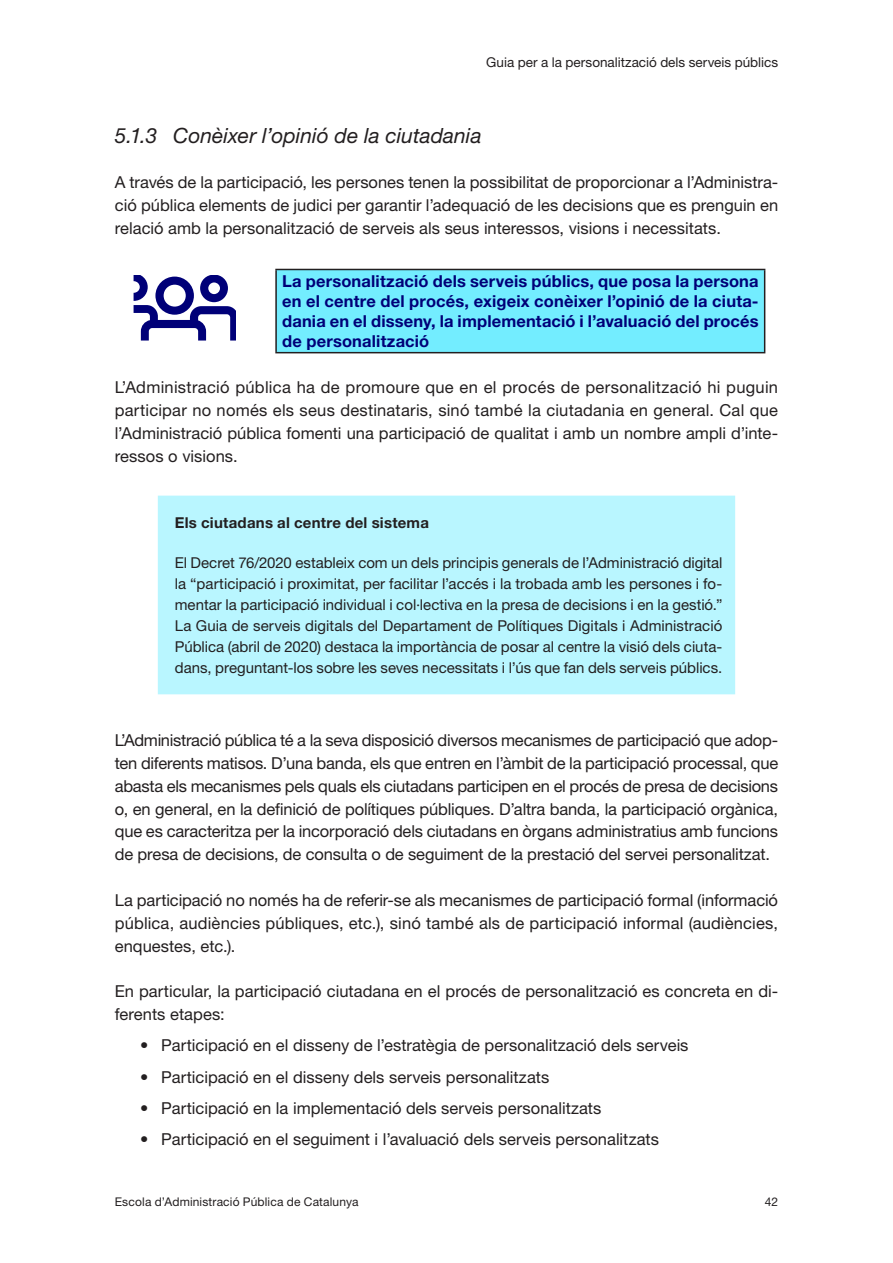
<style>
.page{position:relative;width:893px;height:1263px;background:#fff}
.page>*{position:absolute;margin:0;border:0;box-sizing:border-box;transform-origin:0 0}
.titol_3_-_H3{font:italic 21px "Helvetica Neue LT Std";color:#231f20}
.text{font:16.5px/22.8px "Helvetica Neue LT Std";color:#231f20;text-align:justify}
.text_topo{font:16.5px "Helvetica Neue LT Std";color:#231f20}
.text_imatge_blau_bol{font:700 16.5px/19.8px "Helvetica Neue LT Std";letter-spacing:.01em;color:#000078;text-align:justify}
.text_quadre_2{font:15px/21px "Helvetica Neue LT Std";color:#231f20;text-align:justify}
.text_quadre_2-2{font:700 15px "Helvetica Neue LT Std";letter-spacing:.015em;color:#231f20}
.t1{font:13.5px "Helvetica Neue LT Std";color:#231f20}
.t2{font:12px "Helvetica Neue LT Std";letter-spacing:.01em;color:#231f20}
</style>
<div class="page">
<svg style="left:275px;top:268px;width:490px;height:1px"></svg>
<div style="left:276px;top:269px;width:489px;height:84px;background:#73edff"></div>
<hr style="left:275px;top:269px;width:490px;height:1px;background:#231f20">
<hr style="left:275px;top:270px;width:2px;height:82px;background:#231f20">
<hr style="left:764px;top:270px;width:1px;height:82px;background:#231f20">
<hr style="left:275px;top:352px;width:490px;height:1px;background:#231f20">
<svg style="left:134px;top:275px;width:101px;height:65px"></svg>
<div style="left:158px;top:496px;width:577px;height:198px;background:#b9f6ff"></div>
<p class="t1" style="left:486px;top:54px;width:293px">Guia per a la personalització dels serveis públics</p>
<h3 class="titol_3_-_H3" style="left:115px;top:122px;width:368px">5.1.3 Conèixer l’opinió de la ciutadania</h3>
<p class="text" style="left:115px;top:171px;width:665px">A través de la participació, les persones tenen la possibilitat de proporcionar a l’Administra&shy;ció pública elements de judici per garantir l’adequació de les decisions que es prenguin en relació amb la personalització de serveis als seus interessos, visions i necessitats.</p>
<p class="text_imatge_blau_bol" style="left:282px;top:271px;width:478px">La personalització dels serveis públics, que posa la persona en el centre del procés, exigeix conèixer l’opinió de la ciuta&shy;dania en el disseny, la implementació i l’avaluació del procés de personalització</p>
<p class="text" style="left:115px;top:376px;width:665px">L’Administració pública ha de promoure que en el procés de personalització hi puguin participar no només els seus destinataris, sinó també la ciutadania en general. Cal que l’Administració pública fomenti una participació de qualitat i amb un nombre ampli d’inte&shy;ressos o visions.</p>
<p class="text_quadre_2-2" style="left:175px;top:513px;width:256px">Els ciutadans al centre del sistema</p>
<p class="text_quadre_2" style="left:175px;top:552px;width:549px">El Decret 76/2020 estableix com un dels principis generals de l’Administració digital la “participació i proximitat, per facilitar l’accés i la trobada amb les persones i fo&shy;mentar la participació individual i col·lectiva en la presa de decisions i en la gestió.” La Guia de serveis digitals del Departament de Polítiques Digitals i Administració Pública (abril de 2020) destaca la importància de posar al centre la visió dels ciuta&shy;dans, preguntant-los sobre les seves necessitats i l’ús que fan dels serveis públics.</p>
<p class="text" style="left:115px;top:729px;width:665px">L’Administració pública té a la seva disposició diversos mecanismes de participació que adop&shy;ten diferents matisos. D’una banda, els que entren en l’àmbit de la participació processal, que abasta els mecanismes pels quals els ciutadans participen en el procés de presa de decisions o, en general, en la definició de polítiques públiques. D’altra banda, la participació orgànica, que es caracteritza per la incorporació dels ciutadans en òrgans administratius amb funcions de presa de decisions, de consulta o de seguiment de la prestació del servei personalitzat.</p>
<p class="text" style="left:115px;top:888px;width:665px">La participació no només ha de referir-se als mecanismes de participació formal (informació pública, audiències públiques, etc.), sinó també als de participació informal (audiències, enquestes, etc.).</p>
<p class="text" style="left:115px;top:980px;width:665px">En particular, la participació ciutadana en el procés de personalització es concreta en di&shy;ferents etapes:</p>
<p class="text_topo" style="left:140px;top:1036px;width:550px">• Participació en el disseny de l’estratègia de personalització dels serveis</p>
<p class="text_topo" style="left:140px;top:1067px;width:410px">• Participació en el disseny dels serveis personalitzats</p>
<p class="text_topo" style="left:140px;top:1098px;width:463px">• Participació en la implementació dels serveis personalitzats</p>
<p class="text_topo" style="left:140px;top:1129px;width:520px">• Participació en el seguiment i l’avaluació dels serveis personalitzats</p>
<p class="t2" style="left:115px;top:1194px;width:245px">Escola d’Administració Pública de Catalunya</p>
<p class="t2" style="left:765px;top:1194px;width:15px">42</p>
</div>
